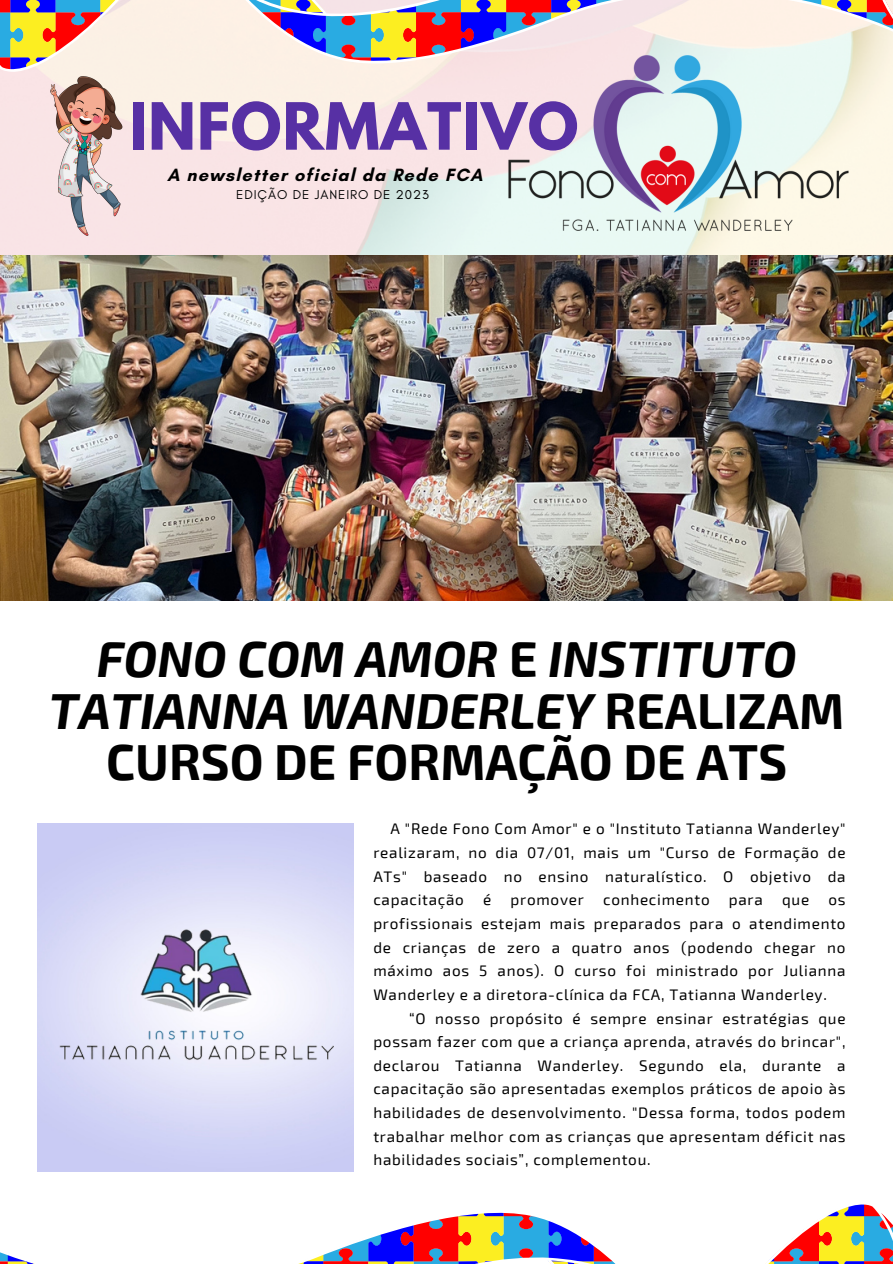
<style>
.page{position:relative;width:893px;height:1264px;background:#fff}
.page>*{position:absolute;margin:0;border:0;box-sizing:border-box;transform-origin:0 0}
.t1{font:700 57.6px "League Spartan";letter-spacing:.02em;color:#5730a4}
.t2{font:italic 700 49.5px/51.8px "Exo 2";color:#000;text-align:center}
.t3{font:700 18.15px "Glacial Indifference";letter-spacing:.07em;color:#000}
.t4{font:15.3px/23.7px "Exo 2";letter-spacing:.05em;color:#000;text-align:justify}
.t5{font:13.05px "Glacial Indifference";letter-spacing:.07em;color:#000}
.s1{font-style:normal}
</style>
<div class="page">
<img style="left:0;top:72px;width:892px;height:529px">
<svg style="left:0;top:0;width:892px;height:72px"></svg>
<img style="left:492px;top:11px;width:372px;height:264px">
<svg style="left:0;top:1204px;width:892px;height:59px"></svg>
<img style="left:6px;top:72px;width:166px;height:166px">
<img style="left:37px;top:823px;width:317px;height:349px">
<p class="t1" style="left:129px;top:98px;width:450px">INFORMATIVO</p>
<p class="t3" style="left:167px;top:164px;width:317px">A newsletter oficial da Rede FCA</p>
<p class="t5" style="left:236px;top:186px;width:194px">EDIÇÃO DE JANEIRO DE 2023</p>
<p class="t2" style="left:49px;top:630px;width:796px">FONO COM AMOR <span class="s1">E</span> INSTITUTO<br>TATIANNA WANDERLEY <span class="s1">REALIZAM<br>CURSO DE FORMAÇÃO DE ATS</span></p>
<p class="t4" style="left:373px;top:816px;width:473px;text-indent:17px">A "Rede Fono Com Amor" e o "Instituto Tatianna Wanderley" realizaram, no dia 07/01, mais um "Curso de Formação de ATs" baseado no ensino naturalístico. O objetivo da capacitação</p>
<p class="t4" style="left:483px;top:887px;width:10px">é</p>
<p class="t4" style="left:510px;top:887px;width:75px">promover</p>
<p class="t4" style="left:603px;top:887px;width:108px">conhecimento</p>
<p class="t4" style="left:728px;top:887px;width:35px">para</p>
<p class="t4" style="left:782px;top:887px;width:29px">que</p>
<p class="t4" style="left:373px;top:887px;width:473px;text-indent:455px">os profissionais estejam mais preparados para o atendimento de crianças de zero a quatro anos (podendo chegar no máximo aos 5 anos). O curso foi ministrado por Julianna Wanderley e a diretora-clínica da FCA, Tatianna Wanderley.</p>
<p class="t4" style="left:373px;top:1005px;width:473px;text-indent:36px">“O nosso propósito é sempre ensinar estratégias que possam fazer com que a criança aprenda, através do brincar", declarou Tatianna Wanderley. Segundo ela, durante a capacitação são apresentadas exemplos práticos de apoio às habilidades de desenvolvimento. "Dessa forma, todos podem trabalhar melhor com as crianças que apresentam déficit nas habilidades sociais”, complementou.</p>
</div>
